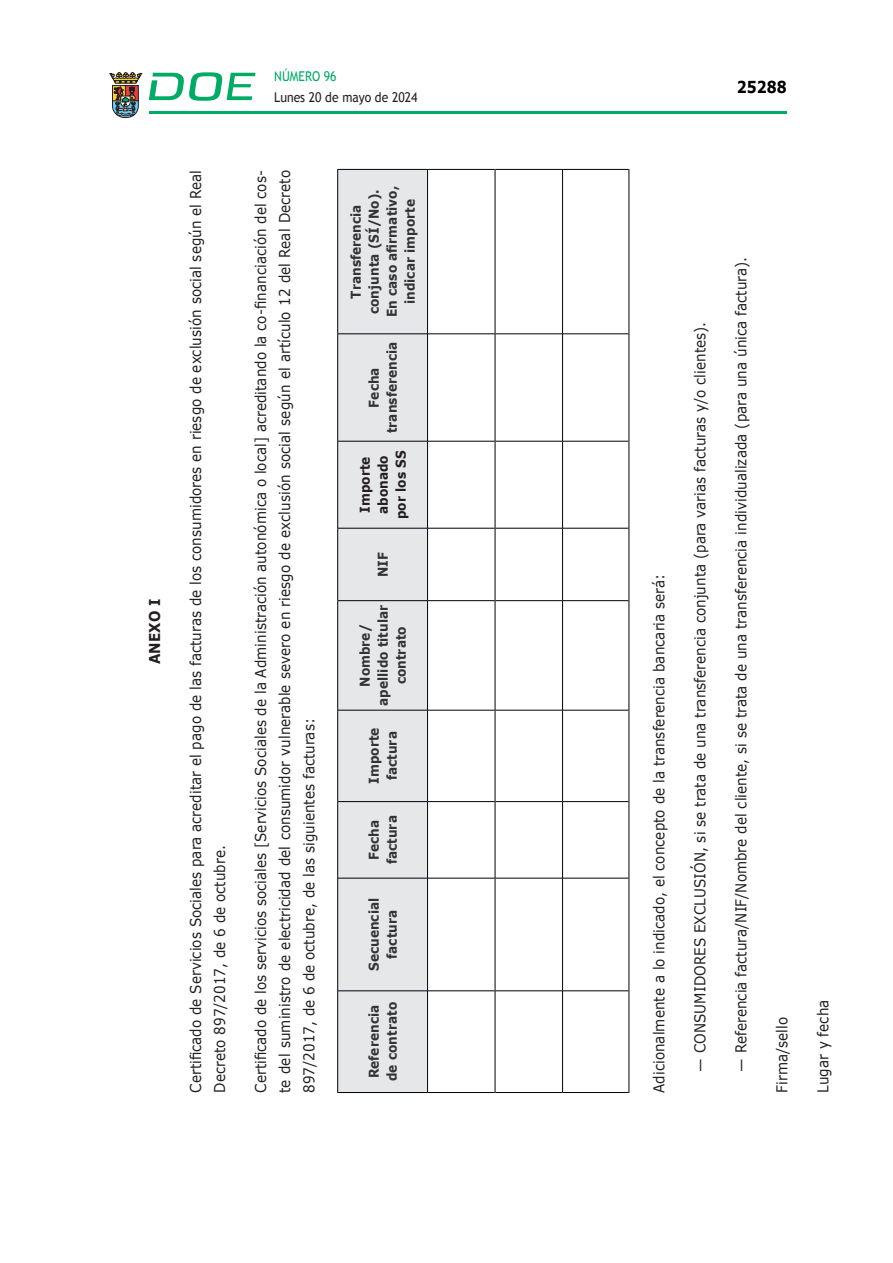
<style>
.page{position:relative;width:893px;height:1263px;background:#fff}
.page>*{position:absolute;margin:0;border:0;box-sizing:border-box;transform-origin:0 0}
.t1{font:700 16.5px "Verdana";color:#000;scale:.85 1}
.CUERPO_DE_TEXTO{font:15px/24px "Verdana";letter-spacing:.005em;color:#231f20;scale:.9 1}
.CUERPO_DE_TEXTO-2{font:700 15px "Verdana";letter-spacing:.005em;color:#231f20;scale:.9 1}
.TABLATITULO{font:700 13.5px/18px "Verdana";letter-spacing:.005em;color:#333;text-align:center;scale:.9 1}
.TABLATITULO-2{font:700 13.5px/18px "Verdana";letter-spacing:.005em;color:#231f20;text-align:center;scale:.9 1}
.t2{font:13.5px "Trebuchet MS";color:#231f20;scale:.9 1}
.t3{font:13.5px "Trebuchet MS";color:#00ab67;scale:.9 1}
</style>
<div class="page">
<hr style="left:149px;top:111px;width:638px;height:3px;background:#00ab66">
<svg style="left:109px;top:72px;width:33px;height:46px"></svg>
<svg style="left:149px;top:72px;width:106px;height:29px"></svg>
<div style="left:338px;top:170px;width:89px;height:922px;background:#e6e7e9"></div>
<hr style="left:337px;top:991px;width:1px;height:102px;background:#00000a">
<hr style="left:338px;top:1092px;width:89px;height:1px;background:#00000a">
<hr style="left:337px;top:878px;width:1px;height:113px;background:#00000a">
<hr style="left:338px;top:990px;width:89px;height:1px;background:#00000a">
<hr style="left:337px;top:801px;width:1px;height:77px;background:#00000a">
<hr style="left:338px;top:878px;width:89px;height:1px;background:#00000a">
<hr style="left:337px;top:710px;width:1px;height:91px;background:#00000a">
<hr style="left:338px;top:801px;width:89px;height:1px;background:#00000a">
<hr style="left:337px;top:601px;width:1px;height:109px;background:#00000a">
<hr style="left:338px;top:710px;width:89px;height:1px;background:#00000a">
<hr style="left:337px;top:528px;width:1px;height:73px;background:#00000a">
<hr style="left:338px;top:600px;width:89px;height:1px;background:#00000a">
<hr style="left:337px;top:441px;width:1px;height:87px;background:#00000a">
<hr style="left:338px;top:528px;width:89px;height:1px;background:#00000a">
<hr style="left:337px;top:334px;width:1px;height:107px;background:#00000a">
<hr style="left:338px;top:441px;width:89px;height:1px;background:#00000a">
<hr style="left:337px;top:169px;width:1px;height:165px;background:#00000a">
<hr style="left:338px;top:333px;width:89px;height:1px;background:#00000a">
<hr style="left:338px;top:169px;width:89px;height:1px;background:#00000a">
<hr style="left:427px;top:991px;width:1px;height:102px;background:#00000a">
<hr style="left:428px;top:1092px;width:67px;height:1px;background:#00000a">
<hr style="left:427px;top:878px;width:1px;height:113px;background:#00000a">
<hr style="left:428px;top:990px;width:67px;height:1px;background:#00000a">
<hr style="left:427px;top:801px;width:1px;height:77px;background:#00000a">
<hr style="left:428px;top:878px;width:67px;height:1px;background:#00000a">
<hr style="left:427px;top:710px;width:1px;height:91px;background:#00000a">
<hr style="left:428px;top:801px;width:67px;height:1px;background:#00000a">
<hr style="left:427px;top:601px;width:1px;height:109px;background:#00000a">
<hr style="left:428px;top:710px;width:67px;height:1px;background:#00000a">
<hr style="left:427px;top:528px;width:1px;height:73px;background:#00000a">
<hr style="left:428px;top:600px;width:67px;height:1px;background:#00000a">
<hr style="left:427px;top:441px;width:1px;height:87px;background:#00000a">
<hr style="left:428px;top:528px;width:67px;height:1px;background:#00000a">
<hr style="left:427px;top:334px;width:1px;height:107px;background:#00000a">
<hr style="left:428px;top:441px;width:67px;height:1px;background:#00000a">
<hr style="left:427px;top:169px;width:1px;height:165px;background:#00000a">
<hr style="left:428px;top:333px;width:67px;height:1px;background:#00000a">
<hr style="left:428px;top:169px;width:67px;height:1px;background:#00000a">
<hr style="left:495px;top:991px;width:1px;height:102px;background:#00000a">
<hr style="left:495px;top:1092px;width:67px;height:1px;background:#00000a">
<hr style="left:495px;top:878px;width:1px;height:113px;background:#00000a">
<hr style="left:495px;top:990px;width:67px;height:1px;background:#00000a">
<hr style="left:495px;top:801px;width:1px;height:77px;background:#00000a">
<hr style="left:495px;top:878px;width:67px;height:1px;background:#00000a">
<hr style="left:495px;top:710px;width:1px;height:91px;background:#00000a">
<hr style="left:495px;top:801px;width:67px;height:1px;background:#00000a">
<hr style="left:495px;top:601px;width:1px;height:109px;background:#00000a">
<hr style="left:495px;top:710px;width:67px;height:1px;background:#00000a">
<hr style="left:495px;top:528px;width:1px;height:73px;background:#00000a">
<hr style="left:495px;top:600px;width:67px;height:1px;background:#00000a">
<hr style="left:495px;top:441px;width:1px;height:87px;background:#00000a">
<hr style="left:495px;top:528px;width:67px;height:1px;background:#00000a">
<hr style="left:495px;top:334px;width:1px;height:107px;background:#00000a">
<hr style="left:495px;top:441px;width:67px;height:1px;background:#00000a">
<hr style="left:495px;top:169px;width:1px;height:165px;background:#00000a">
<hr style="left:495px;top:333px;width:67px;height:1px;background:#00000a">
<hr style="left:495px;top:169px;width:67px;height:1px;background:#00000a">
<hr style="left:562px;top:991px;width:1px;height:102px;background:#00000a">
<hr style="left:563px;top:1092px;width:66px;height:1px;background:#00000a">
<hr style="left:562px;top:878px;width:1px;height:113px;background:#00000a">
<hr style="left:563px;top:990px;width:66px;height:1px;background:#00000a">
<hr style="left:562px;top:801px;width:1px;height:77px;background:#00000a">
<hr style="left:563px;top:878px;width:66px;height:1px;background:#00000a">
<hr style="left:562px;top:710px;width:1px;height:91px;background:#00000a">
<hr style="left:563px;top:801px;width:66px;height:1px;background:#00000a">
<hr style="left:562px;top:601px;width:1px;height:109px;background:#00000a">
<hr style="left:563px;top:710px;width:66px;height:1px;background:#00000a">
<hr style="left:562px;top:528px;width:1px;height:73px;background:#00000a">
<hr style="left:563px;top:600px;width:66px;height:1px;background:#00000a">
<hr style="left:562px;top:441px;width:1px;height:87px;background:#00000a">
<hr style="left:563px;top:528px;width:66px;height:1px;background:#00000a">
<hr style="left:562px;top:334px;width:1px;height:107px;background:#00000a">
<hr style="left:563px;top:441px;width:66px;height:1px;background:#00000a">
<hr style="left:562px;top:169px;width:1px;height:165px;background:#00000a">
<hr style="left:563px;top:333px;width:66px;height:1px;background:#00000a">
<hr style="left:563px;top:169px;width:66px;height:1px;background:#00000a">
<hr style="left:629px;top:991px;width:1px;height:102px;background:#00000a">
<hr style="left:629px;top:878px;width:1px;height:113px;background:#00000a">
<hr style="left:629px;top:801px;width:1px;height:77px;background:#00000a">
<hr style="left:629px;top:710px;width:1px;height:91px;background:#00000a">
<hr style="left:629px;top:601px;width:1px;height:109px;background:#00000a">
<hr style="left:629px;top:528px;width:1px;height:73px;background:#00000a">
<hr style="left:629px;top:441px;width:1px;height:87px;background:#00000a">
<hr style="left:629px;top:334px;width:1px;height:107px;background:#00000a">
<hr style="left:629px;top:169px;width:1px;height:165px;background:#00000a">
<p class="CUERPO_DE_TEXTO-2" style="left:145px;top:664px;width:74px;rotate:-90deg">ANEXO I</p>
<p class="t3" style="left:274px;top:68px;width:71px">NÚMERO 96</p>
<p class="t2" style="left:274px;top:89px;width:161px">Lunes 20 de mayo de 2024</p>
<p class="CUERPO_DE_TEXTO" style="left:184px;top:1093px;width:1027px;rotate:-90deg">Certificado de Servicios Sociales para acreditar el pago de las facturas de los consumidores en riesgo de exclusión social según el Real<br>Decreto 897/2017, de 6 de octubre.</p>
<p class="CUERPO_DE_TEXTO" style="left:249px;top:1093px;width:1027px;text-align:justify;rotate:-90deg">Certificado de los servicios sociales [Servicios Sociales de la Administración autonómica o local] acreditando la co-financiación del cos&shy;te del suministro de electricidad del consumidor vulnerable severo en riesgo de exclusión social según el artículo 12 del Real Decreto 897/2017, de 6 de octubre, de las siguientes facturas:</p>
<p class="TABLATITULO" style="left:347px;top:317px;width:147px;rotate:-90deg">Transferencia conjunta (SÍ/No).<br>En caso afirmativo, indicar importe</p>
<p class="TABLATITULO" style="left:365px;top:433px;width:103px;rotate:-90deg">Fecha transferencia</p>
<p class="TABLATITULO-2" style="left:356px;top:519px;width:78px;rotate:-90deg">Importe abonado por los SS</p>
<p class="TABLATITULO" style="left:374px;top:577px;width:29px;rotate:-90deg">NIF</p>
<p class="TABLATITULO" style="left:356px;top:706px;width:114px;rotate:-90deg">Nombre/ apellido titular contrato</p>
<p class="TABLATITULO" style="left:365px;top:784px;width:64px;text-align:left;rotate:-90deg">Importe factura</p>
<p class="TABLATITULO" style="left:365px;top:864px;width:56px;rotate:-90deg">Fecha factura</p>
<p class="TABLATITULO" style="left:365px;top:971px;width:83px;rotate:-90deg">Secuencial factura</p>
<p class="TABLATITULO" style="left:365px;top:1081px;width:89px;text-align:left;rotate:-90deg">Referencia de contrato</p>
<p class="t1" style="left:737px;top:76px;width:60px">25288</p>
<p class="CUERPO_DE_TEXTO" style="left:647px;top:1093px;width:579px;rotate:-90deg">Adicionalmente a lo indicado, el concepto de la transferencia bancaria será:</p>
<p class="CUERPO_DE_TEXTO" style="left:688px;top:1071px;width:835px;rotate:-90deg">— CONSUMIDORES EXCLUSIÓN, si se trata de una transferencia conjunta (para varias facturas y/o clientes).</p>
<p class="CUERPO_DE_TEXTO" style="left:729px;top:1071px;width:907px;rotate:-90deg">— Referencia factura/NIF/Nombre del cliente, si se trata de una transferencia individualizada (para una única factura).</p>
<p class="CUERPO_DE_TEXTO" style="left:770px;top:1093px;width:86px;rotate:-90deg">Firma/sello</p>
<p class="CUERPO_DE_TEXTO" style="left:811px;top:1093px;width:105px;rotate:-90deg">Lugar y fecha</p>
</div>
